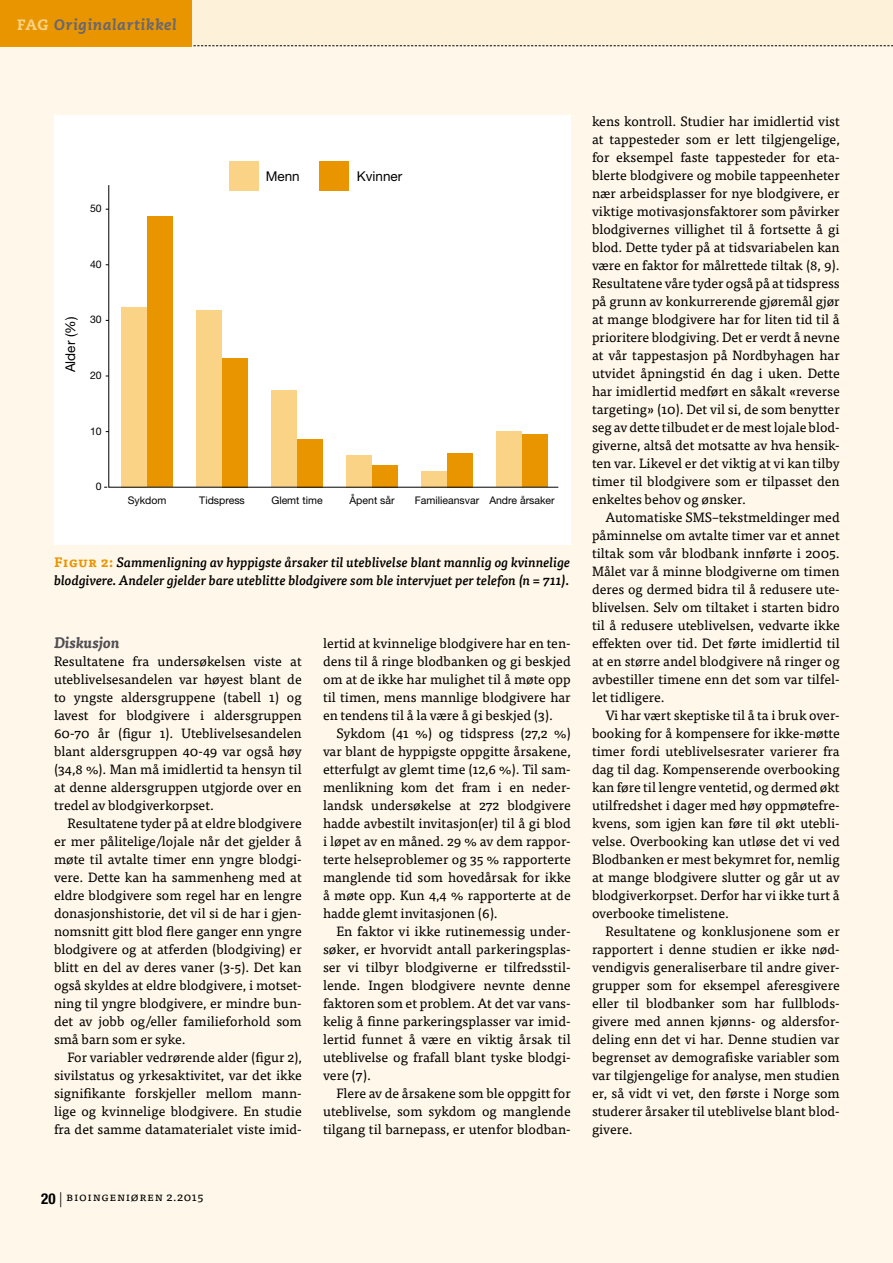
<style>
.page{position:relative;width:893px;height:1263px;background:#fff}
.page>*{position:absolute;margin:0;border:0;box-sizing:border-box;transform-origin:0 0}
.t1{font:italic 800 15px "Caecilia LT Std";letter-spacing:.045em;color:#69686d}
.t2{font:italic 700 15px "Tisa Pro";color:#504f54}
.t3{font:13.5px/18px "Tisa Pro";color:#000;text-align:justify}
.t4{font:italic 500 13.5px/18px "Tisa Pro";color:#000}
.t5{font:13.5px "Helvetica Neue LT Pro";color:#000}
.t6{font:12px "Tisa Pro";letter-spacing:.05em;color:#000}
.t7{font:10.5px "Helvetica Neue LT Pro";color:#000}
.s1{font-style:normal;color:#fbd386}
.s2{font-weight:700;font-style:normal;color:#e99500}
.s3{font-family:"Helvetica Neue LT Pro";font-weight:700;font-stretch:condensed;font-size:15px}
.s4{font-family:"Helvetica Neue LT Pro";font-weight:300;font-size:15px}
</style>
<div class="page">
<div style="left:0;top:46px;width:893px;height:1217px;background:#fff7e9"></div>
<div style="left:0;top:0;width:893px;height:46px;background:#fdf1da"></div>
<svg style="left:191px;top:45px;width:702px;height:1px"></svg>
<div style="left:0;top:0;width:191px;height:46px;background:#e99500"></div>
<div style="left:54px;top:115px;width:516px;height:429px;background:#fff"></div>
<svg style="left:108px;top:185px;width:451px;height:303px"></svg>
<div style="left:229px;top:161px;width:30px;height:30px;background:#fbd386"></div>
<div style="left:319px;top:161px;width:30px;height:30px;background:#e89500"></div>
<p class="t1" style="left:17px;top:15px;width:161px"><span class="s1">FAG</span> Originalartikkel</p>
<p class="t7" style="left:90px;top:202px;width:13px">50</p>
<p class="t7" style="left:90px;top:258px;width:13px">40</p>
<p class="t5" style="left:62px;top:372px;width:57px;rotate:-90deg">Alder (%)</p>
<p class="t7" style="left:90px;top:313px;width:13px">30</p>
<p class="t7" style="left:90px;top:369px;width:13px">20</p>
<p class="t7" style="left:90px;top:424px;width:13px">10</p>
<p class="t7" style="left:96px;top:480px;width:7px">0</p>
<p class="t5" style="left:266px;top:168px;width:36px">Menn</p>
<p class="t5" style="left:357px;top:168px;width:47px">Kvinner</p>
<p class="t7" style="left:128px;top:494px;width:40px">Sykdom</p>
<p class="t7" style="left:199px;top:494px;width:47px">Tidspress</p>
<p class="t7" style="left:271px;top:494px;width:53px">Glemt time</p>
<p class="t7" style="left:349px;top:494px;width:47px">Åpent sår</p>
<p class="t7" style="left:415px;top:494px;width:141px">Familieansvar Andre årsaker</p>
<p class="t4" style="left:54px;top:552px;width:518px"><span class="s2">Figur 2:</span> Sammenligning av hyppigste årsaker til uteblivelse blant mannlig og kvinnelige blodgivere. Andeler gjelder bare uteblitte blodgivere som ble intervjuet per telefon (n = 711).</p>
<p class="t2" style="left:54px;top:631px;width:67px">Diskusjon</p>
<p class="t3" style="left:54px;top:651px;width:249px">Resultatene fra undersøkelsen viste at uteblivelsesandelen var høyest blant de to yngste aldersgruppene (tabell 1) og lavest for blodgivere i aldersgruppen 60-70 år (figur 1). Uteblivelsesandelen blant aldersgruppen 40-49 var også høy (34,8 %). Man må imidlertid ta hensyn til at denne aldersgruppen utgjorde over en tredel av blodgiverkorpset.</p>
<p class="t3" style="left:54px;top:813px;width:249px;text-indent:14px">Resultatene tyder på at eldre blodgivere er mer pålitelige/lojale når det gjelder å møte til avtalte timer enn yngre blodgi&shy;vere. Dette kan ha sammenheng med at eldre blodgivere som regel har en lengre donasjonshistorie, det vil si de har i gjen&shy;nomsnitt gitt blod flere ganger enn yngre blodgivere og at atferden (blodgiving) er blitt en del av deres vaner (3-5). Det kan også skyldes at eldre blodgivere, i motset&shy;ning til yngre blodgivere, er mindre bun&shy;det av jobb og/eller familieforhold som små barn som er syke.</p>
<p class="t3" style="left:54px;top:1047px;width:249px;text-indent:14px">For variabler vedrørende alder (figur 2), sivilstatus og yrkesaktivitet, var det ikke signifikante forskjeller mellom mann&shy;lige og kvinnelige blodgivere. En studie fra det samme datamaterialet viste imid-</p>
<p class="t3" style="left:323px;top:633px;width:249px">lertid at kvinnelige blodgivere har en ten&shy;dens til å ringe blodbanken og gi beskjed om at de ikke har mulighet til å møte opp til timen, mens mannlige blodgivere har en tendens til å la være å gi beskjed (3).</p>
<p class="t3" style="left:323px;top:723px;width:249px;text-indent:14px">Sykdom (41 %) og tidspress (27,2 %) var blant de hyppigste oppgitte årsakene, etterfulgt av glemt time (12,6 %). Til sam&shy;menlikning kom det fram i en neder&shy;landsk undersøkelse at 272 blodgivere hadde avbestilt invitasjon(er) til å gi blod i løpet av en måned. 29 % av dem rappor&shy;terte helseproblemer og 35 % rapporterte manglende tid som hovedårsak for ikke å møte opp. Kun 4,4 % rapporterte at de hadde glemt invitasjonen (6).</p>
<p class="t3" style="left:323px;top:921px;width:249px;text-indent:14px">En faktor vi ikke rutinemessig under&shy;søker, er hvorvidt antall parkeringsplas&shy;ser vi tilbyr blodgiverne er tilfredsstil&shy;lende. Ingen blodgivere nevnte denne faktoren som et problem. At det var vans&shy;kelig å finne parkeringsplasser var imid&shy;lertid funnet å være en viktig årsak til uteblivelse og frafall blant tyske blodgi&shy;vere (7).</p>
<p class="t3" style="left:323px;top:1083px;width:249px;text-indent:14px">Flere av de årsakene som ble oppgitt for uteblivelse, som sykdom og manglende tilgang til barnepass, er utenfor blodban-</p>
<p class="t3" style="left:592px;top:111px;width:249px">kens kontroll. Studier har imidlertid vist at tappesteder som er lett tilgjengelige, for eksempel faste tappesteder for eta&shy;blerte blodgivere og mobile tappeenheter nær arbeidsplasser for nye blodgivere, er viktige motivasjonsfaktorer som påvirker blodgivernes villighet til å fortsette å gi blod. Dette tyder på at tidsvariabelen kan være en faktor for målrettede tiltak (8, 9).<br>Resultatene våre tyder også på at tidspress på grunn av konkurrerende gjøremål gjør at mange blodgivere har for liten tid til å prioritere blodgiving. Det er verdt å nevne at vår tappestasjon på Nordbyhagen har utvidet åpningstid én dag i uken. Dette har imidlertid medført en såkalt «reverse targeting» (10). Det vil si, de som benytter seg av dette tilbudet er de mest lojale blod&shy;giverne, altså det motsatte av hva hensik&shy;ten var. Likevel er det viktig at vi kan tilby timer til blodgivere som er tilpasset den enkeltes behov og ønsker.</p>
<p class="t3" style="left:592px;top:507px;width:249px;text-indent:14px">Automatiske SMS–tekstmeldinger med påminnelse om avtalte timer var et annet tiltak som vår blodbank innførte i 2005.<br>Målet var å minne blodgiverne om timen deres og dermed bidra til å redusere ute&shy;blivelsen. Selv om tiltaket i starten bidro til å redusere uteblivelsen, vedvarte ikke effekten over tid. Det førte imidlertid til at en større andel blodgivere nå ringer og avbestiller timene enn det som var tilfel&shy;let tidligere.</p>
<p class="t3" style="left:592px;top:705px;width:249px;text-indent:14px">Vi har vært skeptiske til å ta i bruk over&shy;booking for å kompensere for ikke-møtte timer fordi uteblivelsesrater varierer fra dag til dag. Kompenserende overbooking kan føre til lengre ventetid, og dermed økt utilfredshet i dager med høy oppmøtefre&shy;kvens, som igjen kan føre til økt utebli&shy;velse. Overbooking kan utløse det vi ved Blodbanken er mest bekymret for, nemlig at mange blodgivere slutter og går ut av blodgiverkorpset. Derfor har vi ikke turt å overbooke timelistene.</p>
<p class="t3" style="left:592px;top:921px;width:249px;text-indent:14px">Resultatene og konklusjonene som er rapportert i denne studien er ikke nød&shy;vendigvis generaliserbare til andre giver&shy;grupper som for eksempel aferesgivere eller til blodbanker som har fullblods&shy;givere med annen kjønns- og aldersfor&shy;deling enn det vi har. Denne studien var begrenset av demografiske variabler som var tilgjengelige for analyse, men studien er, så vidt vi vet, den første i Norge som studerer årsaker til uteblivelse blant blod&shy;givere.</p>
<p class="t6" style="left:41px;top:1188px;width:164px"><span class="s3">20</span> <span class="s4">|</span> Bioingeniøren 2.2015</p>
</div>
